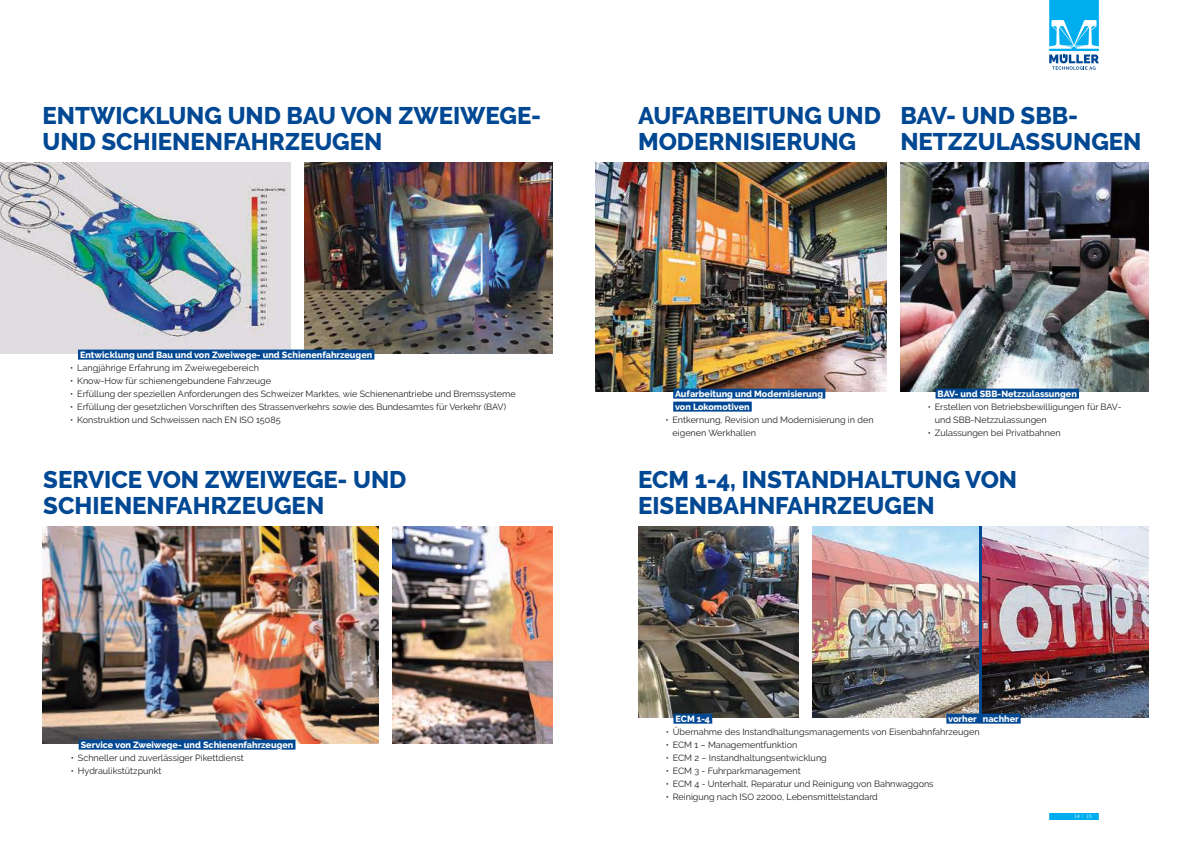
<style>
.page{position:relative;width:1191px;height:842px;background:#fff}
.page>*{position:absolute;margin:0;border:0;box-sizing:border-box;transform-origin:0 0}
.t1{font:800 24px/26px "Raleway";color:#004893}
.t2{font:9px/13px "Raleway";color:#241f1f}
.t3{font:800 9px/13px "Raleway";color:#fff}
.t4{font:4.5px "Euphemia UCAS";color:#fff}
</style>
<div class="page">
<img style="left:0;top:163px;width:291px;height:190px">
<img style="left:305px;top:163px;width:248px;height:190px">
<svg style="left:1049px;top:0;width:50px;height:70px"></svg>
<svg style="left:1049px;top:814px;width:49px;height:5px"></svg>
<img style="left:595px;top:163px;width:291px;height:228px">
<div style="left:673px;top:389px;width:152px;height:10px;background:#004893"></div>
<div style="left:673px;top:402px;width:78px;height:10px;background:#004893"></div>
<div style="left:78px;top:350px;width:296px;height:10px;background:#004893"></div>
<img style="left:900px;top:163px;width:248px;height:228px">
<div style="left:935px;top:389px;width:144px;height:10px;background:#004893"></div>
<img style="left:43px;top:527px;width:335px;height:216px">
<img style="left:392px;top:527px;width:161px;height:216px">
<div style="left:79px;top:740px;width:216px;height:10px;background:#004893"></div>
<img style="left:638px;top:527px;width:160px;height:190px">
<div style="left:673px;top:714px;width:39px;height:10px;background:#004893"></div>
<img style="left:813px;top:527px;width:166px;height:190px">
<img style="left:982px;top:527px;width:166px;height:190px">
<hr style="left:979px;top:527px;width:3px;height:190px;background:#004893">
<div style="left:946px;top:714px;width:74px;height:10px;background:#004893"></div>
<h1 class="t1" style="left:43px;top:102px;width:500px">ENTWICKLUNG UND BAU VON ZWEIWEGE-<br>UND SCHIENENFAHRZEUGEN</h1>
<p class="t3" style="left:80px;top:348px;width:294px">Entwicklung und Bau und von Zweiwege- und Schienenfahrzeugen</p>
<p class="t2" style="left:70px;top:361px;width:190px">• Langjährige Erfahrung im Zweiwegebereich</p>
<p class="t2" style="left:70px;top:374px;width:202px">• Know-How für schienengebundene Fahrzeuge</p>
<p class="t2" style="left:70px;top:387px;width:447px">• Erfüllung der speziellen Anforderungen des Schweizer Marktes, wie Schienenantriebe und Bremssysteme</p>
<p class="t2" style="left:70px;top:400px;width:437px">• Erfüllung der gesetzlichen Vorschriften des Strassenverkehrs sowie des Bundesamtes für Verkehr (BAV)</p>
<p class="t2" style="left:70px;top:413px;width:212px">• Konstruktion und Schweissen nach EN ISO 15085</p>
<h1 class="t1" style="left:43px;top:466px;width:365px">SERVICE VON ZWEIWEGE- UND<br>SCHIENENFAHRZEUGEN</h1>
<p class="t3" style="left:81px;top:738px;width:214px">Service von Zweiwege- und Schienenfahrzeugen</p>
<p class="t2" style="left:71px;top:751px;width:174px">• Schneller und zuverlässiger Pikettdienst</p>
<p class="t2" style="left:71px;top:764px;width:92px">• Hydraulikstützpunkt</p>
<h1 class="t1" style="left:638px;top:102px;width:244px">AUFARBEITUNG UND<br>MODERNISIERUNG</h1>
<h1 class="t1" style="left:900px;top:102px;width:243px">BAV- UND SBB-<br>NETZZULASSUNGEN</h1>
<p class="t3" style="left:675px;top:387px;width:150px">Aufarbeitung und Modernisierung von Lokomotiven</p>
<p class="t2" style="left:672px;top:413px;width:203px;text-indent:-7px">• Entkernung, Revision und Modernisierung in den eigenen Werkhallen</p>
<p class="t3" style="left:937px;top:387px;width:141px">BAV- und SBB-Netzzulassungen</p>
<p class="t2" style="left:934px;top:400px;width:188px;text-indent:-7px">• Erstellen von Betriebsbewilligungen für BAV&shy;und SBB-Netzzulassungen</p>
<p class="t2" style="left:927px;top:426px;width:134px">• Zulassungen bei Privatbahnen</p>
<h1 class="t1" style="left:638px;top:466px;width:380px">ECM 1-4, INSTANDHALTUNG VON<br>EISENBAHNFAHRZEUGEN</h1>
<p class="t3" style="left:948px;top:712px;width:72px">vorher nachher</p>
<p class="t3" style="left:675px;top:712px;width:36px">ECM 1-4</p>
<p class="t2" style="left:665px;top:725px;width:315px">• Übernahme des Instandhaltungsmanagements von Eisenbahnfahrzeugen</p>
<p class="t2" style="left:665px;top:738px;width:133px">• ECM 1 – Managementfunktion</p>
<p class="t2" style="left:665px;top:751px;width:163px">• ECM 2 – Instandhaltungsentwicklung</p>
<p class="t2" style="left:665px;top:764px;width:137px">• ECM 3 - Fuhrparkmanagement</p>
<p class="t2" style="left:665px;top:777px;width:269px">• ECM 4 - Unterhalt, Reparatur und Reinigung von Bahnwaggons</p>
<p class="t2" style="left:665px;top:790px;width:214px">• Reinigung nach ISO 22000, Lebensmittelstandard</p>
<p class="t4" style="left:1074px;top:813px;width:19px">14 <sup>|</sup> 15</p>
</div>
